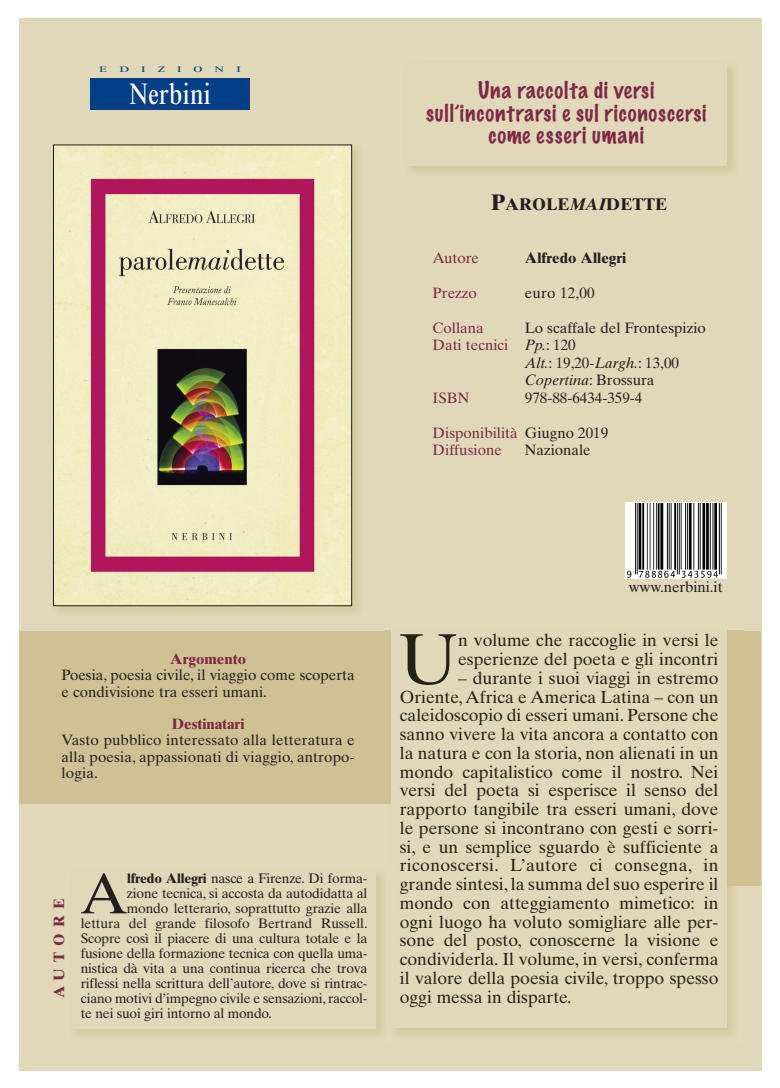
<style>
.page{position:relative;width:780px;height:1088px;background:#fff}
.page>*{position:absolute;margin:0;border:0;box-sizing:border-box;transform-origin:0 0}
.t1{font:71.75px "Times Ten";color:#232315}
.t2{font:57.25px "Times Ten";color:#231f20}
.t3{font:condensed 30px "Times New Roman";color:#fff}
.t4{font:100 21.25px/22.5px "Marker Felt";letter-spacing:.04em;color:#7e2846;text-align:center}
.t5{font:17.5px/18.8px "Times Ten";color:#232315}
.t6{font:700 16.88px "Times Ten";color:#231f20}
.t7{font:15px/16.2px "Times Ten";color:#231f20}
.t8{font:15px/17.5px "Times Ten";color:#7e2846}
.t9{font:700 15px "Times Ten";color:#7e2846}
.t10{font:italic 15px "Times Ten";color:#231f20}
.t11{font:700 15px "Times Ten";color:#231f20}
.t12{font:13.75px "Times Ten";letter-spacing:-.015em;color:#231f20}
.t13{font:condensed 8.25px "Times New Roman";color:#033f86;scale:1.82 1}
.s1{font-size:22.5px}
.s2{font-style:italic}
.s3{font-style:italic;color:#231f20}
.s4{color:#231f20}
.s5{font-style:normal}
.s6{font-weight:700}
</style>
<div class="page">
<div style="left:19px;top:18px;width:743px;height:1052px;background:#e0d8b9"></div>
<svg style="left:625px;top:502px;width:101px;height:77px"></svg>
<img style="left:625px;top:503px;width:101px;height:74px">
<div style="left:19px;top:631px;width:380px;height:172px;background:#cfc193"></div>
<div style="left:392px;top:631px;width:369px;height:254px;background:#cfc193"></div>
<img style="left:53px;top:144px;width:307px;height:469px">
<img style="left:55px;top:147px;width:295px;height:457px">
<div style="left:53px;top:145px;width:299px;height:461px;border:1px solid #231f20"></div>
<img style="left:385px;top:630px;width:358px;height:1px">
<div style="left:391px;top:630px;width:335px;height:398px;background:#e0d8b9"></div>
<div style="left:90px;top:78px;width:160px;height:31px;background:#033f86"></div>
<p class="t13" style="left:99px;top:66px;width:6px">E</p>
<p class="t13" style="left:119px;top:66px;width:7px">D</p>
<p class="t13" style="left:141px;top:66px;width:4px">I</p>
<p class="t13" style="left:158px;top:66px;width:6px">Z</p>
<p class="t13" style="left:177px;top:66px;width:4px">I</p>
<p class="t13" style="left:194px;top:66px;width:6px">O</p>
<p class="t13" style="left:215px;top:66px;width:7px">N</p>
<p class="t13" style="left:236px;top:66px;width:4px">I</p>
<h3 class="t3" style="left:129px;top:83px;width:83px">Nerbini</h3>
<p class="t4" style="left:426px;top:80px;width:282px">Una raccolta di versi sull’incontrarsi e sul riconoscersi come esseri umani</p>
<p class="t6" style="left:491px;top:199px;width:178px"><span class="s1">P</span>AROLE<span class="s2">MAI</span>DETTE</p>
<p class="t8" style="left:432px;top:250px;width:48px">Autore</p>
<p class="t11" style="left:525px;top:252px;width:103px">Alfredo Allegri</p>
<p class="t8" style="left:432px;top:285px;width:46px">Prezzo</p>
<p class="t7" style="left:525px;top:286px;width:71px">euro 12,00</p>
<p class="t8" style="left:432px;top:320px;width:52px">Collana</p>
<p class="t7" style="left:525px;top:321px;width:182px">Lo scaffale del Frontespizio</p>
<p class="t8" style="left:432px;top:338px;width:144px">Dati tecnici <span class="s3">Pp.</span><span class="s4">: 120</span></p>
<p class="t7" style="left:525px;top:356px;width:156px"><span class="s2">Alt.</span>: 19,20-<span class="s2">Largh.</span>: 13,00</p>
<p class="t10" style="left:525px;top:375px;width:131px">Copertina<span class="s5">: Brossura</span></p>
<p class="t8" style="left:432px;top:390px;width:38px">ISBN</p>
<p class="t7" style="left:525px;top:391px;width:119px">978-88-6434-359-4</p>
<p class="t8" style="left:432px;top:425px;width:177px">Disponibilità <span class="s4">Giugno 2019<br></span>Diffusione</p>
<p class="t7" style="left:525px;top:444px;width:67px">Nazionale</p>
<p class="t9" style="left:170px;top:654px;width:77px">Argomento</p>
<p class="t7" style="left:62px;top:668px;width:294px">Poesia, poesia civile, il viaggio come scoperta e condivisione tra esseri umani.</p>
<p class="t9" style="left:172px;top:719px;width:74px">Destinatari</p>
<p class="t7" style="left:62px;top:733px;width:294px;text-align:justify">Vasto pubblico interessato alla letteratura e alla poesia, appassionati di viaggio, antropo&shy;logia.</p>
<p class="t9" style="left:54px;top:998px;width:102px;rotate:-90deg">AUTORE</p>
<h2 class="t2" style="left:80px;top:872px;width:49px">A</h2>
<p class="t12" style="left:127px;top:873px;width:242px"><span class="s6">lfredo Allegri</span> nasce a Firenze. Di forma-</p>
<p class="t12" style="left:127px;top:888px;width:242px">zione tecnica, si accosta da autodidatta al</p>
<p class="t12" style="left:127px;top:903px;width:242px">mondo letterario, soprattutto grazie alla</p>
<p class="t12" style="left:81px;top:918px;width:288px">lettura del grande filosofo Bertrand Russell.</p>
<p class="t12" style="left:81px;top:933px;width:288px">Scopre così il piacere di una cultura totale e la</p>
<p class="t12" style="left:81px;top:948px;width:288px">fusione della formazione tecnica con quella uma-</p>
<p class="t12" style="left:81px;top:963px;width:288px">nistica dà vita a una continua ricerca che trova</p>
<p class="t12" style="left:81px;top:978px;width:288px">riflessi nella scrittura dell’autore, dove si rintrac-</p>
<p class="t12" style="left:81px;top:993px;width:288px">ciano motivi d’impegno civile e sensazioni, raccol-</p>
<p class="t12" style="left:81px;top:1008px;width:193px">te nei suoi giri intorno al mondo.</p>
<p class="t7" style="left:629px;top:580px;width:95px">www.nerbini.it</p>
<h1 class="t1" style="left:398px;top:632px;width:61px">U</h1>
<p class="t5" style="left:458px;top:633px;width:262px">n volume che raccoglie in versi le esperienze del poeta e gli incontri</p>
<p class="t5" style="left:400px;top:670px;width:320px;text-align:justify;text-indent:58px">– durante i suoi viaggi in estremo Oriente,Africa e America Latina – con un caleidoscopio di esseri umani. Persone che sanno vivere la vita ancora a contatto con la natura e con la storia, non alienati in un mondo capitalistico come il nostro. Nei versi del poeta si esperisce il senso del rapporto tangibile tra esseri umani, dove le persone si incontrano con gesti e sorri&shy;si, e un semplice sguardo è sufficiente a riconoscersi. L’autore ci consegna, in grande sintesi, la summa del suo esperire il mondo con atteggiamento mimetico: in ogni luogo ha voluto somigliare alle per&shy;sone del posto, conoscerne la visione e condividerla. Il volume, in versi, conferma il valore della poesia civile, troppo spesso oggi messa in disparte.</p>
</div>
